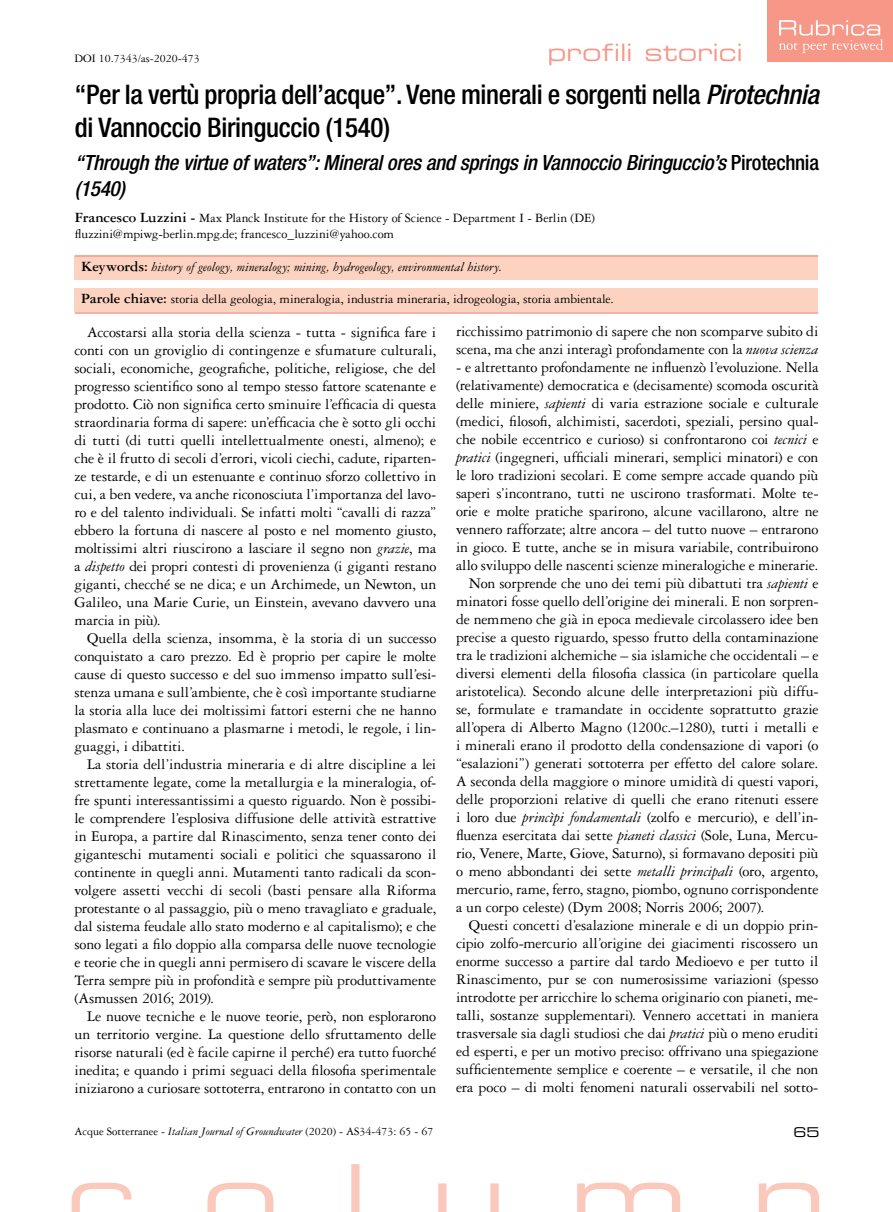
<style>
.page{position:relative;width:893px;height:1212px;background:#fff}
.page>*{position:absolute;margin:0;border:0;box-sizing:border-box;transform-origin:0 0}
.t1{font:500 condensed 27px/32.4px "Helvetica Neue LT Std";letter-spacing:-.015em;color:#000}
.t2{font:24px "Eurostile LT Std Ex 2";color:#f69788}
.t3{font:italic 500 condensed 21px/25.2px "Helvetica Neue LT Std";letter-spacing:-.015em;color:#000}
.t4{font:15.75px/18px "Garamond 3 LT Std";letter-spacing:-.01em;color:#000;text-align:justify}
.t5{font:13.5px/16.2px "Garamond 3 LT Std";letter-spacing:-.005em;color:#000}
.t6{font:italic 13.5px "Garamond 3 LT Std";letter-spacing:-.005em;color:#000}
.t7{font:13.5px "Eurostile LT Std Ex 2";color:#000}
.t8{font:12px "Garamond 3 LT Std";color:#000}
.s1{font-style:italic}
.s2{font-style:normal}
.s3{font-weight:700;font-size:15px}
.s4{font-weight:700;font-style:normal;font-size:15px}
</style>
<div class="page">
<svg style="left:72px;top:1164px;width:747px;height:48px"></svg>
<div style="left:767px;top:0;width:126px;height:62px;background:#f69788"></div>
<svg style="left:779px;top:20px;width:104px;height:33px"></svg>
<div style="left:75px;top:288px;width:743px;height:24px;background:#fcd3c1"></div>
<div style="left:75px;top:256px;width:743px;height:24px;background:#fcd3c1"></div>
<hr style="left:75px;top:255px;width:743px;height:2px;background:#f69788">
<hr style="left:75px;top:312px;width:743px;height:2px;background:#f69788">
<p class="t8" style="left:74px;top:52px;width:127px">DOI 10.7343/as-2020-473</p>
<h2 class="t2" style="left:547px;top:36px;width:197px">profili storici</h2>
<h1 class="t1" style="left:75px;top:78px;width:746px">“Per la vertù propria dell’acque”. Vene minerali e sorgenti nella <span class="s1">Pirotechnia </span>di Vannoccio Biringuccio (1540)</h1>
<h3 class="t3" style="left:75px;top:151px;width:746px">“Through the virtue of waters”: Mineral ores and springs in Vannoccio Biringuccio’s <span class="s2">Pirotechnia </span>(1540)</h3>
<p class="t5" style="left:75px;top:210px;width:522px"><span class="s3">Francesco Luzzini -</span> Max Planck Institute for the History of Science - Department I - Berlin (DE) fluzzini@mpiwg-berlin.mpg.de; francesco_luzzini@yahoo.com</p>
<p class="t6" style="left:81px;top:259px;width:423px"><span class="s4">Keywords:</span> history of geology, mineralogy; mining, hydrogeology, environmental history.</p>
<p class="t5" style="left:81px;top:291px;width:534px"><span class="s3">Parole chiave:</span> storia della geologia, mineralogia, industria mineraria, idrogeologia, storia ambientale.</p>
<p class="t4" style="left:74px;top:323px;width:363px;text-indent:13px">Accostarsi alla storia della scienza - tutta - significa fare i conti con un groviglio di contingenze e sfumature culturali, sociali, economiche, geografiche, politiche, religiose, che del progresso scientifico sono al tempo stesso fattore scatenante e prodotto. Ciò non significa certo sminuire l’efficacia di questa straordinaria forma di sapere: un’efficacia che è sotto gli occhi di tutti (di tutti quelli intellettualmente onesti, almeno); e che è il frutto di secoli d’errori, vicoli ciechi, cadute, riparten&shy;ze testarde, e di un estenuante e continuo sforzo collettivo in cui, a ben vedere, va anche riconosciuta l’importanza del lavo&shy;ro e del talento individuali. Se infatti molti “cavalli di razza” ebbero la fortuna di nascere al posto e nel momento giusto, moltissimi altri riuscirono a lasciare il segno non <span class="s1">grazie</span>, ma a <span class="s1">dispetto</span> dei propri contesti di provenienza (i giganti restano giganti, checché se ne dica; e un Archimede, un Newton, un Galileo, una Marie Curie, un Einstein, avevano davvero una marcia in più).</p>
<p class="t4" style="left:74px;top:629px;width:363px;text-indent:13px">Quella della scienza, insomma, è la storia di un successo conquistato a caro prezzo. Ed è proprio per capire le molte cause di questo successo e del suo immenso impatto sull’esi&shy;stenza umana e sull’ambiente, che è così importante studiarne la storia alla luce dei moltissimi fattori esterni che ne hanno plasmato e continuano a plasmarne i metodi, le regole, i lin&shy;guaggi, i dibattiti.</p>
<p class="t4" style="left:74px;top:755px;width:363px;text-indent:13px">La storia dell’industria mineraria e di altre discipline a lei strettamente legate, come la metallurgia e la mineralogia, of&shy;fre spunti interessantissimi a questo riguardo. Non è possibi&shy;le comprendere l’esplosiva diffusione delle attività estrattive in Europa, a partire dal Rinascimento, senza tener conto dei giganteschi mutamenti sociali e politici che squassarono il continente in quegli anni. Mutamenti tanto radicali da scon&shy;volgere assetti vecchi di secoli (basti pensare alla Riforma protestante o al passaggio, più o meno travagliato e graduale, dal sistema feudale allo stato moderno e al capitalismo); e che sono legati a filo doppio alla comparsa delle nuove tecnologie e teorie che in quegli anni permisero di scavare le viscere della Terra sempre più in profondità e sempre più produttivamente (Asmussen 2016; 2019).</p>
<p class="t4" style="left:74px;top:1007px;width:363px;text-indent:13px">Le nuove tecniche e le nuove teorie, però, non esplorarono un territorio vergine. La questione dello sfruttamento delle risorse naturali (ed è facile capirne il perché) era tutto fuorché inedita; e quando i primi seguaci della filosofia sperimentale iniziarono a curiosare sottoterra, entrarono in contatto con un</p>
<p class="t4" style="left:456px;top:322px;width:364px">ricchissimo patrimonio di sapere che non scomparve subito di scena, ma che anzi interagì profondamente con la <span class="s1">nuova scienza</span></p>
<p class="t4" style="left:456px;top:358px;width:364px">- e altrettanto profondamente ne influenzò l’evoluzione. Nella</p>
<p class="t4" style="left:456px;top:376px;width:364px">(relativamente) democratica e (decisamente) scomoda oscurità</p>
<p class="t4" style="left:456px;top:394px;width:364px">delle miniere, <span class="s1">sapienti</span> di varia estrazione sociale e culturale</p>
<p class="t4" style="left:456px;top:412px;width:364px">(medici, filosofi, alchimisti, sacerdoti, speziali, persino qual-</p>
<p class="t4" style="left:456px;top:430px;width:364px">che nobile eccentrico e curioso) si confrontarono coi <span class="s1">tecnici</span> e</p>
<p class="t4" style="left:456px;top:448px;width:364px"><span class="s1">pratici</span> (ingegneri, ufficiali minerari, semplici minatori) e con</p>
<p class="t4" style="left:456px;top:466px;width:364px">le loro tradizioni secolari. E come sempre accade quando più</p>
<p class="t4" style="left:456px;top:484px;width:364px">saperi s’incontrano, tutti ne uscirono trasformati. Molte te-</p>
<p class="t4" style="left:456px;top:502px;width:364px">orie e molte pratiche sparirono, alcune vacillarono, altre ne</p>
<p class="t4" style="left:456px;top:520px;width:364px">vennero rafforzate; altre ancora – del tutto nuove – entrarono</p>
<p class="t4" style="left:456px;top:538px;width:364px">in gioco. E tutte, anche se in misura variabile, contribuirono</p>
<p class="t4" style="left:456px;top:556px;width:364px">allo sviluppo delle nascenti scienze mineralogiche e minerarie.</p>
<p class="t4" style="left:469px;top:574px;width:351px">Non sorprende che uno dei temi più dibattuti tra <span class="s1">sapienti</span> e</p>
<p class="t4" style="left:456px;top:592px;width:364px">minatori fosse quello dell’origine dei minerali. E non sorpren-</p>
<p class="t4" style="left:456px;top:610px;width:364px">de nemmeno che già in epoca medievale circolassero idee ben</p>
<p class="t4" style="left:456px;top:628px;width:364px">precise a questo riguardo, spesso frutto della contaminazione</p>
<p class="t4" style="left:456px;top:646px;width:364px">tra le tradizioni alchemiche – sia islamiche che occidentali – e</p>
<p class="t4" style="left:456px;top:664px;width:364px">diversi elementi della filosofia classica (in particolare quella</p>
<p class="t4" style="left:456px;top:682px;width:364px">aristotelica). Secondo alcune delle interpretazioni più diffu-</p>
<p class="t4" style="left:456px;top:700px;width:364px">se, formulate e tramandate in occidente soprattutto grazie</p>
<p class="t4" style="left:456px;top:718px;width:364px">all’opera di Alberto Magno (1200c.–1280), tutti i metalli e</p>
<p class="t4" style="left:456px;top:736px;width:364px">i minerali erano il prodotto della condensazione di vapori (o</p>
<p class="t4" style="left:456px;top:754px;width:364px">“esalazioni”) generati sottoterra per effetto del calore solare.</p>
<p class="t4" style="left:456px;top:772px;width:364px">A seconda della maggiore o minore umidità di questi vapori,</p>
<p class="t4" style="left:456px;top:790px;width:364px">delle proporzioni relative di quelli che erano ritenuti essere</p>
<p class="t4" style="left:456px;top:808px;width:364px">i loro due <span class="s1">princìpi fondamentali</span> (zolfo e mercurio), e dell’in-</p>
<p class="t4" style="left:456px;top:826px;width:364px">fluenza esercitata dai sette <span class="s1">pianeti classici</span> (Sole, Luna, Mercu-</p>
<p class="t4" style="left:456px;top:844px;width:364px">rio, Venere, Marte, Giove, Saturno), si formavano depositi più</p>
<p class="t4" style="left:456px;top:862px;width:364px">o meno abbondanti dei sette <span class="s1">metalli principali</span> (oro, argento,</p>
<p class="t4" style="left:456px;top:880px;width:364px">mercurio, rame, ferro, stagno, piombo, ognuno corrispondente</p>
<p class="t4" style="left:456px;top:898px;width:310px">a un corpo celeste) (Dym 2008; Norris 2006; 2007).</p>
<p class="t4" style="left:469px;top:916px;width:351px">Questi concetti d’esalazione minerale e di un doppio prin-</p>
<p class="t4" style="left:456px;top:934px;width:364px">cipio zolfo-mercurio all’origine dei giacimenti riscossero un</p>
<p class="t4" style="left:456px;top:952px;width:364px">enorme successo a partire dal tardo Medioevo e per tutto il</p>
<p class="t4" style="left:456px;top:970px;width:364px">Rinascimento, pur se con numerosissime variazioni (spesso</p>
<p class="t4" style="left:456px;top:988px;width:364px">introdotte per arricchire lo schema originario con pianeti, me-</p>
<p class="t4" style="left:456px;top:1006px;width:364px">talli, sostanze supplementari). Vennero accettati in maniera</p>
<p class="t4" style="left:456px;top:1024px;width:364px">trasversale sia dagli studiosi che dai <span class="s1">pratici</span> più o meno eruditi</p>
<p class="t4" style="left:456px;top:1042px;width:364px">ed esperti, e per un motivo preciso: offrivano una spiegazione</p>
<p class="t4" style="left:456px;top:1060px;width:364px">sufficientemente semplice e coerente – e versatile, il che non</p>
<p class="t4" style="left:456px;top:1078px;width:364px">era poco – di molti fenomeni naturali osservabili nel sotto-</p>
<p class="t8" style="left:74px;top:1124px;width:360px">Acque Sotterranee - <span class="s1">Italian Journal of Groundwater</span> (2020) - AS34-473: 65 - 67</p>
<p class="t7" style="left:794px;top:1123px;width:28px">65</p>
</div>
